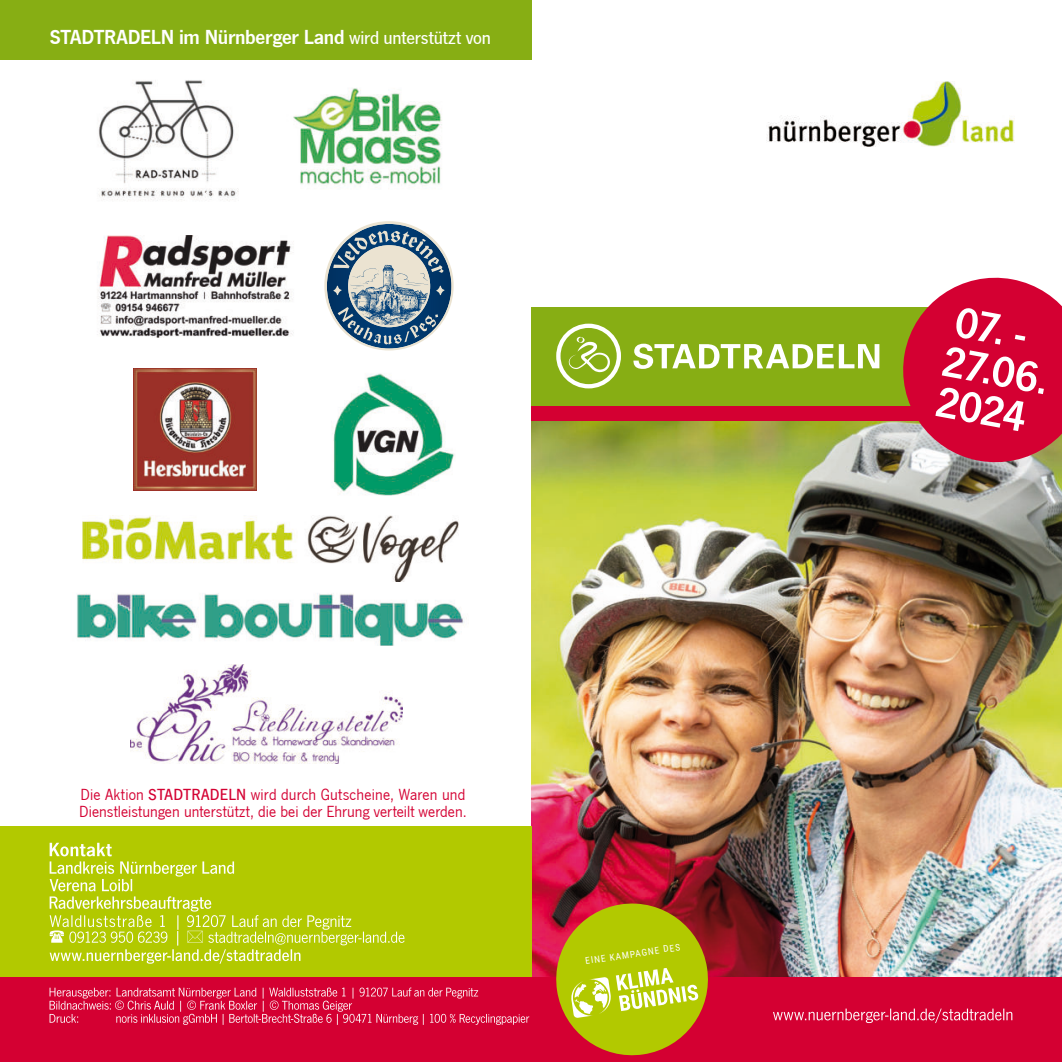
<style>
.page{position:relative;width:1062px;height:1062px;background:#fff}
.page>*{position:absolute;margin:0;border:0;box-sizing:border-box;transform-origin:0 0}
.t1{font:600 21px "News Got T";letter-spacing:-.015em;color:#fff}
.t2{font:16.62px/17.5px "News Got T";letter-spacing:.005em;color:#d40032}
.t3{font:9.45px "Roboto Condensed";color:#fff}
.s1{font-weight:500;font-size:19.25px}
.s2{font-weight:500}
</style>
<div class="page">
<img style="left:766px;top:82px;width:248px;height:65px">
<img style="left:531px;top:420px;width:531px;height:557px">
<div style="left:531px;top:308px;width:531px;height:98px;background:#87ae14"></div>
<svg style="left:556px;top:324px;width:65px;height:64px"></svg>
<svg style="left:633px;top:344px;width:246px;height:25px"></svg>
<div style="left:531px;top:406px;width:531px;height:14px;background:#d40032"></div>
<div style="left:0;top:825px;width:531px;height:157px;background:#b2c900"></div>
<svg style="left:50px;top:842px;width:354px;height:121px"></svg>
<div style="left:0;top:977px;width:1062px;height:85px;background:#d40032"></div>
<svg style="left:773px;top:1008px;width:239px;height:15px"></svg>
<svg style="left:551px;top:898px;width:162px;height:158px;background:#b99522"></svg>
<svg style="left:895px;top:277px;width:167px;height:193px"></svg>
<svg style="left:50px;top:987px;width:479px;height:37px"></svg>
<div style="left:0;top:0;width:531px;height:60px;background:#87ae14"></div>
<img style="left:332px;top:373px;width:122px;height:123px">
<img style="left:98px;top:235px;width:196px;height:103px">
<img style="left:77px;top:593px;width:387px;height:52px">
<img style="left:134px;top:368px;width:122px;height:122px">
<img style="left:130px;top:664px;width:272px;height:99px">
<img style="left:293px;top:88px;width:149px;height:100px">
<svg style="left:327px;top:224px;width:124px;height:124px"></svg>
<img style="left:98px;top:80px;width:141px;height:121px">
<img style="left:83px;top:515px;width:375px;height:66px">
<p class="t1" style="left:50px;top:30px;width:443px">STADTRADELN im Nürnberger Land <span class="s1">wird unterstützt von</span></p>
<p class="t2" style="left:79px;top:786px;width:389px">Die Aktion <span class="s2">STADTRADELN</span> wird durch Gutscheine, Waren und<br>Dienstleistungen unterstützt, die bei der Ehrung verteilt werden.</p>
<p class="t3" style="left:584px;top:955px;width:97px;rotate:-8deg">EINE KAMPAGNE DES</p>
</div>
